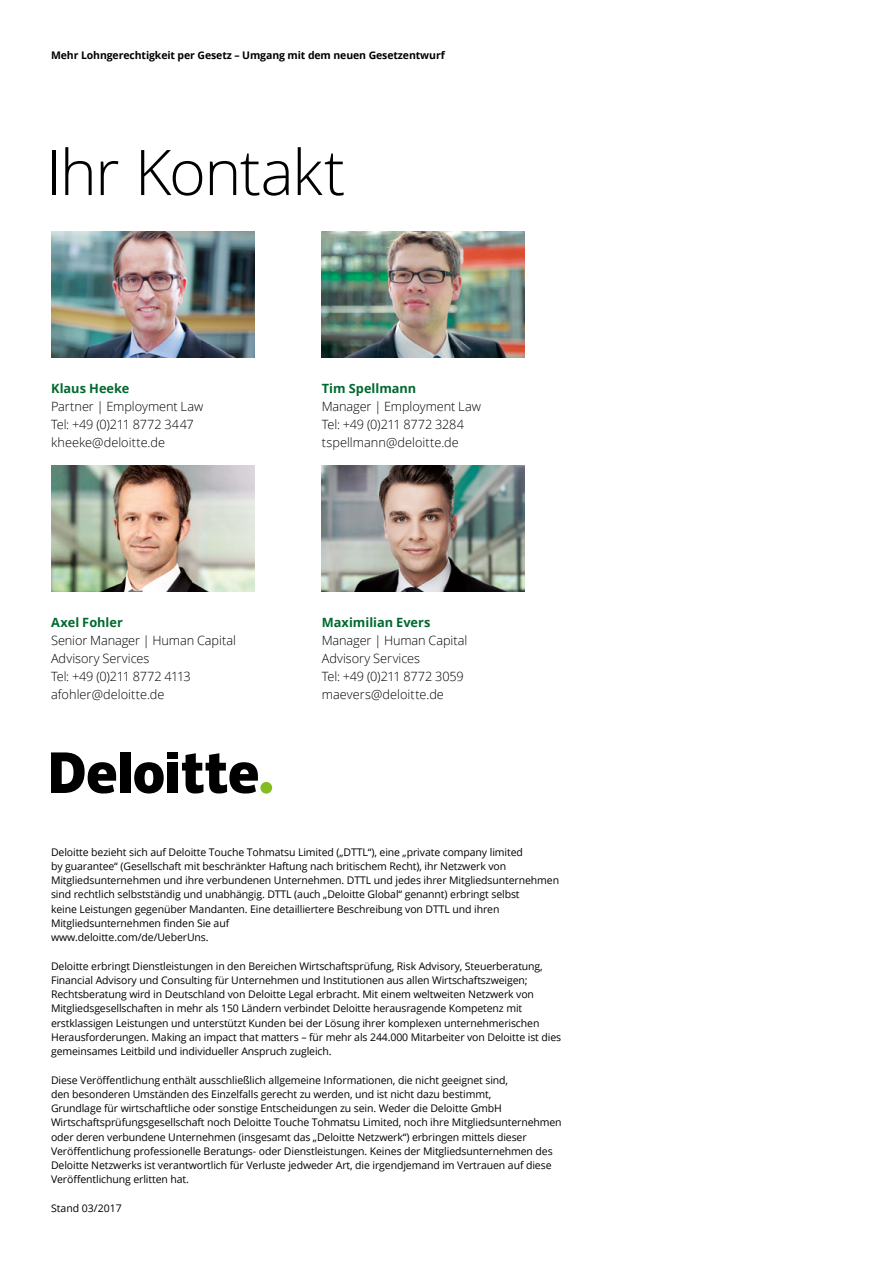
<style>
.page{position:relative;width:893px;height:1263px;background:#fff}
.page>*{position:absolute;margin:0;border:0;box-sizing:border-box;transform-origin:0 0}
.t1{font:300 63px "Open Sans";letter-spacing:-.025em;color:#000}
.t2{font:300 12.75px/18px "Open Sans";letter-spacing:-.005em;color:#000}
.t3{font:700 12.75px "Open Sans";color:#00692e}
.t4{font:10.5px/14.2px "Open Sans";letter-spacing:-.01em;color:#000}
.t5{font:700 10.5px "Open Sans";letter-spacing:-.01em;color:#000}
</style>
<div class="page">
<div style="left:260px;top:782px;width:12px;height:12px;background:#85bc22;border-radius:50%"></div>
<div style="left:120px;top:752px;width:10px;height:41px;background:#000"></div>
<svg style="left:134px;top:762px;width:30px;height:31px"></svg>
<div style="left:168px;top:763px;width:10px;height:30px;background:#000"></div>
<div style="left:168px;top:752px;width:10px;height:7px;background:#000"></div>
<svg style="left:182px;top:753px;width:76px;height:40px"></svg>
<svg style="left:51px;top:752px;width:65px;height:41px"></svg>
<img style="left:51px;top:231px;width:203px;height:126px">
<img style="left:51px;top:465px;width:203px;height:126px">
<img style="left:322px;top:231px;width:203px;height:126px">
<img style="left:322px;top:465px;width:203px;height:126px">
<p class="t5" style="left:51px;top:48px;width:395px">Mehr Lohngerechtigkeit per Gesetz – Umgang mit dem neuen Gesetzentwurf</p>
<h1 class="t1" style="left:46px;top:129px;width:301px">Ihr Kontakt</h1>
<p class="t3" style="left:51px;top:379px;width:80px">Klaus Heeke</p>
<p class="t2" style="left:51px;top:397px;width:154px">Partner | Employment Law<br>Tel: +49 (0)211 8772 3447 kheeke@deloitte.de</p>
<p class="t3" style="left:51px;top:613px;width:73px">Axel Fohler</p>
<p class="t2" style="left:51px;top:631px;width:186px">Senior Manager | Human Capital<br>Advisory Services<br>Tel: +49 (0)211 8772 4113 afohler@deloitte.de</p>
<p class="t3" style="left:322px;top:379px;width:96px">Tim Spellmann</p>
<p class="t2" style="left:322px;top:397px;width:161px">Manager | Employment Law<br>Tel: +49 (0)211 8772 3284 tspellmann@deloitte.de</p>
<p class="t3" style="left:322px;top:613px;width:110px">Maximilian Evers</p>
<p class="t2" style="left:322px;top:631px;width:147px">Manager | Human Capital<br>Advisory Services<br>Tel: +49 (0)211 8772 3059 maevers@deloitte.de</p>
<p class="t4" style="left:51px;top:844px;width:510px">Deloitte bezieht sich auf Deloitte Touche Tohmatsu Limited („DTTL“), eine „private company limited<br>by guarantee“ (Gesellschaft mit beschränkter Haftung nach britischem Recht), ihr Netzwerk von Mitgliedsunternehmen und ihre verbundenen Unternehmen. DTTL und jedes ihrer Mitgliedsunternehmen sind rechtlich selbstständig und unabhängig. DTTL (auch „Deloitte Global“ genannt) erbringt selbst<br>keine Leistungen gegenüber Mandanten. Eine detailliertere Beschreibung von DTTL und ihren Mitgliedsunternehmen finden Sie auf<br>www.deloitte.com/de/UeberUns.</p>
<p class="t4" style="left:51px;top:958px;width:512px">Deloitte erbringt Dienstleistungen in den Bereichen Wirtschaftsprüfung, Risk Advisory, Steuerberatung, Financial Advisory und Consulting für Unternehmen und Institutionen aus allen Wirtschaftszweigen; Rechtsberatung wird in Deutschland von Deloitte Legal erbracht. Mit einem weltweiten Netzwerk von Mitgliedsgesellschaften in mehr als 150 Ländern verbindet Deloitte herausragende Kompetenz mit erstklassigen Leistungen und unterstützt Kunden bei der Lösung ihrer komplexen unternehmerischen Herausforderungen. Making an impact that matters – für mehr als 244.000 Mitarbeiter von Deloitte ist dies gemeinsames Leitbild und individueller Anspruch zugleich.</p>
<p class="t4" style="left:51px;top:1072px;width:512px">Diese Veröffentlichung enthält ausschließlich allgemeine Informationen, die nicht geeignet sind,<br>den besonderen Umständen des Einzelfalls gerecht zu werden, und ist nicht dazu bestimmt,<br>Grundlage für wirtschaftliche oder sonstige Entscheidungen zu sein. Weder die Deloitte GmbH Wirtschaftsprüfungsgesellschaft noch Deloitte Touche Tohmatsu Limited, noch ihre Mitgliedsunternehmen oder deren verbundene Unternehmen (insgesamt das „Deloitte Netzwerk“) erbringen mittels dieser Veröffentlichung professionelle Beratungs- oder Dienstleistungen. Keines der Mitgliedsunternehmen des Deloitte Netzwerks ist verantwortlich für Verluste jedweder Art, die irgendjemand im Vertrauen auf diese Veröffentlichung erlitten hat.</p>
<p class="t4" style="left:51px;top:1201px;width:72px">Stand 03/2017</p>
</div>
